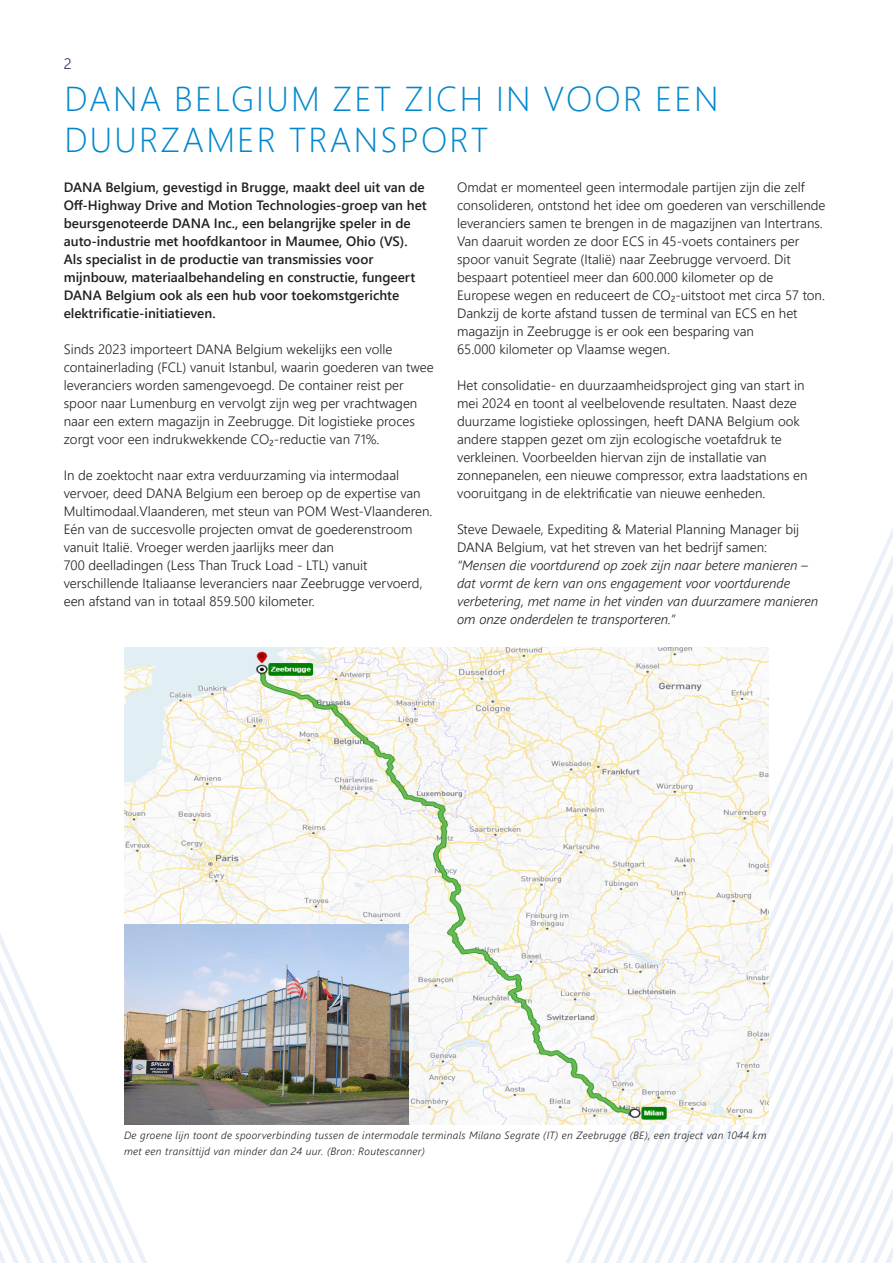
<style>
.page{position:relative;width:893px;height:1263px;background:#fff}
.page>*{position:absolute;margin:0;border:0;box-sizing:border-box;transform-origin:0 0}
.T1_subheader{font:300 34.5px/41.4px "Segoe UI";letter-spacing:.065em;color:#0087cd}
.t1{font:300 15px "Segoe UI";color:#29265d}
.body{font:300 13.5px/18px "Segoe UI";color:#231f20}
.body-2{font:600 13.5px/18px "Segoe UI";color:#231f20}
.body-3{font:italic 300 13.5px/18px "Segoe UI";color:#231f20}
.meer_weten_contact{font:italic 300 10.5px/15.8px "Segoe UI";letter-spacing:.03em;color:#231f20}
</style>
<div class="page">
<svg style="left:0;top:933px;width:335px;height:330px"></svg>
<svg style="left:566px;top:529px;width:327px;height:734px"></svg>
<img style="left:124px;top:647px;width:645px;height:477px">
<img style="left:124px;top:925px;width:285px;height:199px">
<p class="t1" style="left:64px;top:50px;width:9px">2</p>
<p class="T1_subheader" style="left:64px;top:74px;width:656px">DANA BELGIUM ZET ZICH IN VOOR EEN<br>DUURZAMER TRANSPORT</p>
<p class="body-2" style="left:64px;top:177px;width:364px">DANA Belgium, gevestigd in Brugge, maakt deel uit van de Off-Highway Drive and Motion Technologies-groep van het beursgenoteerde DANA Inc., een belangrijke speler in de auto-industrie met hoofdkantoor in Maumee, Ohio (VS).</p>
<p class="body-2" style="left:64px;top:249px;width:353px">Als specialist in de productie van transmissies voor mijnbouw, materiaalbehandeling en constructie, fungeert DANA Belgium ook als een hub voor toekomstgerichte elektrificatie-initiatieven.</p>
<p class="body" style="left:64px;top:339px;width:371px">Sinds 2023 importeert DANA Belgium wekelijks een volle containerlading (FCL) vanuit Istanbul, waarin goederen van twee leveranciers worden samengevoegd. De container reist per spoor naar Lumenburg en vervolgt zijn weg per vrachtwagen naar een extern magazijn in Zeebrugge. Dit logistieke proces zorgt voor een indrukwekkende CO₂-reductie van 71%.</p>
<p class="body" style="left:64px;top:465px;width:370px">In de zoektocht naar extra verduurzaming via intermodaal vervoer, deed DANA Belgium een beroep op de expertise van Multimodaal.Vlaanderen, met steun van POM West-Vlaanderen.<br>Eén van de succesvolle projecten omvat de goederenstroom vanuit Italië. Vroeger werden jaarlijks meer dan<br>700 deelladingen (Less Than Truck Load - LTL) vanuit verschillende Italiaanse leveranciers naar Zeebrugge vervoerd, een afstand van in totaal 859.500 kilometer.</p>
<p class="body" style="left:457px;top:177px;width:370px">Omdat er momenteel geen intermodale partijen zijn die zelf consolideren, ontstond het idee om goederen van verschillende leveranciers samen te brengen in de magazijnen van Intertrans.<br>Van daaruit worden ze door ECS in 45-voets containers per spoor vanuit Segrate (Italië) naar Zeebrugge vervoerd. Dit bespaart potentieel meer dan 600.000 kilometer op de Europese wegen en reduceert de CO₂-uitstoot met circa 57 ton.<br>Dankzij de korte afstand tussen de terminal van ECS en het magazijn in Zeebrugge is er ook een besparing van<br>65.000 kilometer op Vlaamse wegen.</p>
<p class="body" style="left:457px;top:375px;width:352px">Het consolidatie- en duurzaamheidsproject ging van start in mei 2024 en toont al veelbelovende resultaten. Naast deze duurzame logistieke oplossingen, heeft DANA Belgium ook andere stappen gezet om zijn ecologische voetafdruk te verkleinen. Voorbeelden hiervan zijn de installatie van zonnepanelen, een nieuwe compressor, extra laadstations en vooruitgang in de elektrificatie van nieuwe eenheden.</p>
<p class="body" style="left:457px;top:519px;width:344px">Steve Dewaele, Expediting &amp; Material Planning Manager bij<br>DANA Belgium, vat het streven van het bedrijf samen:</p>
<p class="body-3" style="left:457px;top:554px;width:363px">“Mensen die voortdurend op zoek zijn naar betere manieren – dat vormt de kern van ons engagement voor voortdurende verbetering, met name in het vinden van duurzamere manieren om onze onderdelen te transporteren.”</p>
<p class="meer_weten_contact" style="left:124px;top:1125px;width:644px">De groene lijn toont de spoorverbinding tussen de intermodale terminals Milano Segrate (IT) en Zeebrugge (BE), een traject van 1044 km met een transittijd van minder dan 24 uur. (Bron: Routescanner)</p>
</div>
